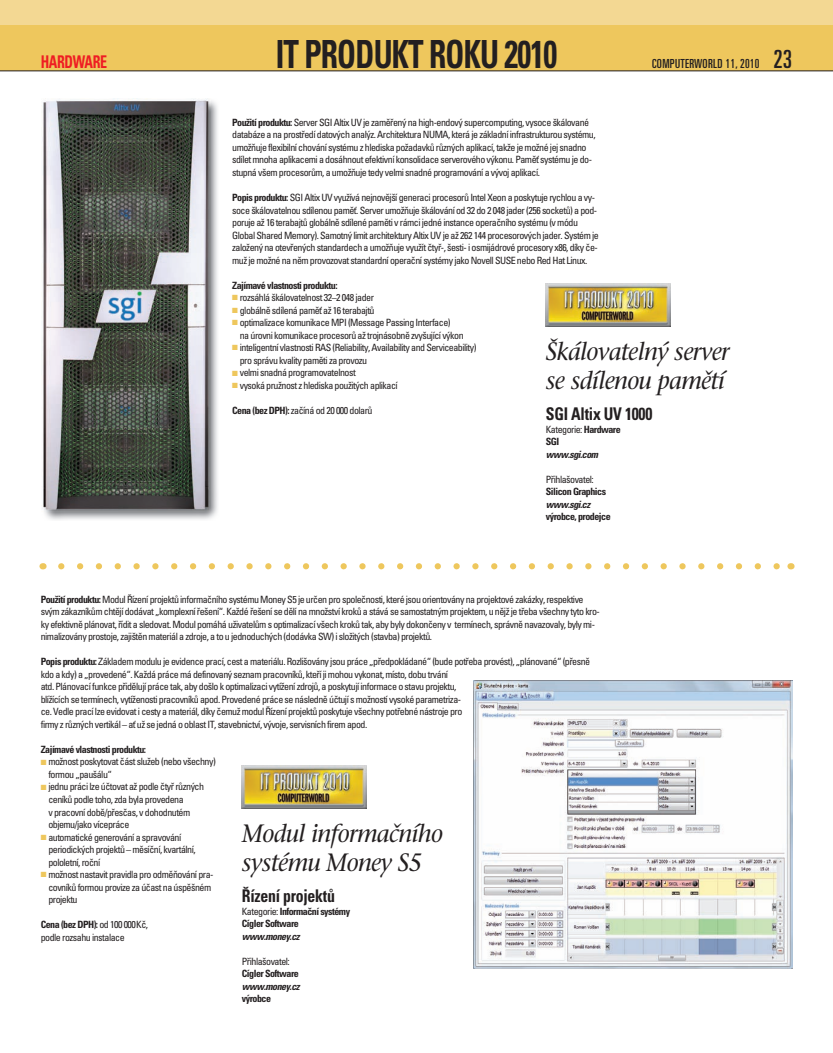
<style>
.page{position:relative;width:833px;height:1053px;background:#fff}
.page>*{position:absolute;margin:0;border:0;box-sizing:border-box;transform-origin:0 0}
.t1{font:700 condensed 38.75px "Univers CE";letter-spacing:-.025em;color:#231f20;scale:.8 1}
.t2{font:italic 25px/28.8px "Stone Serif CE";letter-spacing:-.025em;color:#231f20;scale:.95 1}
.t3{font:700 condensed 17.5px "Univers CE";letter-spacing:-.015em;color:#231f20;scale:.9 1}
.t4{font:700 condensed 17.5px "Univers CE";letter-spacing:-.025em;color:#ee1d23;scale:.8 1}
.t5{font:ultra-condensed 12.5px "Univers CE";letter-spacing:.025em;color:#231f20}
.t6{font:condensed 10px/12.5px "Univers CE";letter-spacing:-.05em;color:#231f20}
.t7{font:700 condensed 10px/12.5px "Univers CE";letter-spacing:-.05em;color:#231f20}
.t8{font:italic 700 condensed 10px "Univers CE";letter-spacing:-.05em;color:#231f20}
.s1{font-size:25px}
.s2{font-weight:700}
.s3{color:#eec75d}
.s4{font-weight:400}
</style>
<div class="page">
<div style="left:0;top:19px;width:833px;height:52px;background:#eec75d"></div>
<hr style="left:0;top:71px;width:833px;height:1px;background:#231f20">
<div style="left:0;top:0;width:833px;height:25px;background:#f3d893"></div>
<svg style="left:44px;top:563px;width:746px;height:6px"></svg>
<svg style="left:61px;top:563px;width:720px;height:6px"></svg>
<img style="left:242px;top:765px;width:124px;height:43px">
<img style="left:44px;top:101px;width:174px;height:419px">
<img style="left:42px;top:98px;width:169px;height:413px">
<img style="left:473px;top:680px;width:319px;height:288px">
<img style="left:546px;top:284px;width:124px;height:42px">
<h3 class="t4" style="left:41px;top:55px;width:85px">HARDWARE</h3>
<h1 class="t1" style="left:276px;top:39px;width:353px">IT PRODUKT ROKU 2010</h1>
<p class="t5" style="left:652px;top:59px;width:141px">COMPUTERWORLD 11, 2010 <span class="s1">23</span></p>
<p class="t6" style="left:232px;top:117px;width:365px"><span class="s2">Použití produktu:</span> Server SGI Altix UV je zaměřený na high-endový supercomputing, vysoce škálované databáze a na prostředí datových analýz. Architektura NUMA, která je základní infrastrukturou systému, umožňuje flexibilní chování systému z hlediska požadavků různých aplikací, takže je možné jej snadno sdílet mnoha aplikacemi a dosáhnout efektivní konsolidace serverového výkonu. Paměť systému je do&shy;stupná všem procesorům, a umožňuje tedy velmi snadné programování a vývoj aplikací.</p>
<p class="t6" style="left:232px;top:192px;width:368px"><span class="s2">Popis produktu:</span> SGI Altix UV využívá nejnovější generaci procesorů Intel Xeon a poskytuje rychlou a vy&shy;soce škálovatelnou sdílenou paměť. Server umožňuje škálování od 32 do 2 048 jader (256 socketů) a pod&shy;poruje až 16 terabajtů globálně sdílené paměti v rámci jedné instance operačního systému (v módu Global Shared Memory). Samotný limit architektury Altix UV je až 262 144 procesorových jader. Systém je založený na otevřených standardech a umožňuje využít čtyř-, šesti- i osmijádrové procesory x86, díky če&shy;muž je možné na něm provozovat standardní operační systémy jako Novell SUSE nebo Red Hat Linux.</p>
<p class="t7" style="left:232px;top:279px;width:107px">Zajímavé vlastnosti produktu:</p>
<p class="t6" style="left:232px;top:292px;width:143px"><span class="s3">■</span> rozsáhlá škálovatelnost 32–2 048 jader</p>
<p class="t6" style="left:232px;top:304px;width:144px"><span class="s3">■</span> globálně sdílená paměť až 16 terabajtů</p>
<p class="t6" style="left:240px;top:317px;width:225px;text-indent:-8px"><span class="s3">■</span> optimalizace komunikace MPI (Message Passing Interface)<br>na úrovni komunikace procesorů až trojnásobně zvyšující výkon</p>
<p class="t6" style="left:240px;top:342px;width:238px;text-indent:-8px"><span class="s3">■</span> inteligentní vlastnosti RAS (Reliability, Availability and Serviceability) pro správu kvality paměti za provozu</p>
<p class="t6" style="left:232px;top:367px;width:125px"><span class="s3">■</span> velmi snadná programovatelnost</p>
<p class="t6" style="left:232px;top:379px;width:167px"><span class="s3">■</span> vysoká pružnost z hlediska použitých aplikací</p>
<p class="t6" style="left:232px;top:404px;width:142px"><span class="s2">Cena (bez DPH):</span> začíná od 20 000 dolarů</p>
<h2 class="t2" style="left:546px;top:339px;width:195px">Škálovatelný server se sdílenou pamětí</h2>
<h3 class="t3" style="left:546px;top:407px;width:120px">SGI Altix UV 1000</h3>
<p class="t7" style="left:546px;top:423px;width:76px"><span class="s4">Kategorie:</span> Hardware<br>SGI</p>
<p class="t8" style="left:546px;top:450px;width:54px">www.sgi.com</p>
<p class="t6" style="left:546px;top:473px;width:49px">Přihlašovatel:</p>
<p class="t7" style="left:546px;top:486px;width:62px">Silicon Graphics</p>
<p class="t8" style="left:546px;top:500px;width:46px">www.sgi.cz</p>
<p class="t7" style="left:546px;top:511px;width:66px">výrobce, prodejce</p>
<p class="t6" style="left:41px;top:593px;width:560px"><span class="s2">Použití produktu:</span> Modul Řízení projektů informačního systému Money S5 je určen pro společnosti, které jsou orientovány na projektové zakázky, respektive svým zákazníkům chtějí dodávat „komplexní řešení“. Každé řešení se dělí na množství kroků a stává se samostatným projektem, u nějž je třeba všechny tyto kro&shy;ky efektivně plánovat, řídit a sledovat. Modul pomáhá uživatelům s optimalizací všech kroků tak, aby byly dokončeny v termínech, správně navazovaly, byly mi&shy;nimalizovány prostoje, zajištěn materiál a zdroje, a to u jednoduchých (dodávka SW) i složitých (stavba) projektů.</p>
<p class="t6" style="left:41px;top:656px;width:551px"><span class="s2">Popis produktu:</span> Základem modulu je evidence prací, cest a materiálu. Rozlišovány jsou práce „předpokládané“ (bude potřeba provést), „plánované“ (přesně kdo a kdy) a „provedené“. Každá práce má definovaný seznam pracovníků, kteří ji mohou vykonat, místo, dobu trvání<br>atd. Plánovací funkce přidělují práce tak, aby došlo k optimalizaci vytížení zdrojů, a poskytují informace o stavu projektu,<br>blížících se termínech, vytíženosti pracovníků apod. Provedené práce se následně účtují s možností vysoké parametriza-<br>ce. Vedle prací lze evidovat i cesty a materiál, díky čemuž modul Řízení projektů poskytuje všechny potřebné nástroje pro<br>firmy z různých vertikál – ať už se jedná o oblast IT, stavebnictví, vývoje, servisních firem apod.</p>
<p class="t7" style="left:41px;top:743px;width:107px">Zajímavé vlastnosti produktu:</p>
<p class="t6" style="left:48px;top:756px;width:169px;text-indent:-8px"><span class="s3">■</span> možnost poskytovat část služeb (nebo všechny) formou „paušálu“</p>
<p class="t6" style="left:48px;top:781px;width:157px;text-indent:-8px"><span class="s3">■</span> jednu práci lze účtovat až podle čtyř různých ceníků podle toho, zda byla provedena<br>v pracovní době/přesčas, v dohodnutém objemu/jako vícepráce</p>
<p class="t6" style="left:48px;top:831px;width:149px;text-indent:-8px"><span class="s3">■</span> automatické generování a spravování periodických projektů – měsíční, kvartální, pololetní, roční</p>
<p class="t6" style="left:48px;top:868px;width:167px;text-indent:-8px"><span class="s3">■</span> možnost nastavit pravidla pro odměňování pra&shy;covníků formou provize za účast na úspěšném projektu</p>
<p class="t6" style="left:41px;top:918px;width:109px"><span class="s2">Cena (bez DPH):</span> od 100 000 Kč, podle rozsahu instalace</p>
<h2 class="t2" style="left:242px;top:821px;width:213px">Modul informačního systému Money S5</h2>
<h3 class="t3" style="left:242px;top:889px;width:105px">Řízení projektů</h3>
<p class="t7" style="left:242px;top:905px;width:110px"><span class="s4">Kategorie:</span> Informační systémy<br>Cígler Software</p>
<p class="t8" style="left:242px;top:932px;width:59px">www.money.cz</p>
<p class="t6" style="left:242px;top:955px;width:49px">Přihlašovatel:</p>
<p class="t7" style="left:242px;top:967px;width:58px">Cígler Software</p>
<p class="t8" style="left:242px;top:982px;width:59px">www.money.cz</p>
<p class="t7" style="left:242px;top:992px;width:31px">výrobce</p>
</div>
